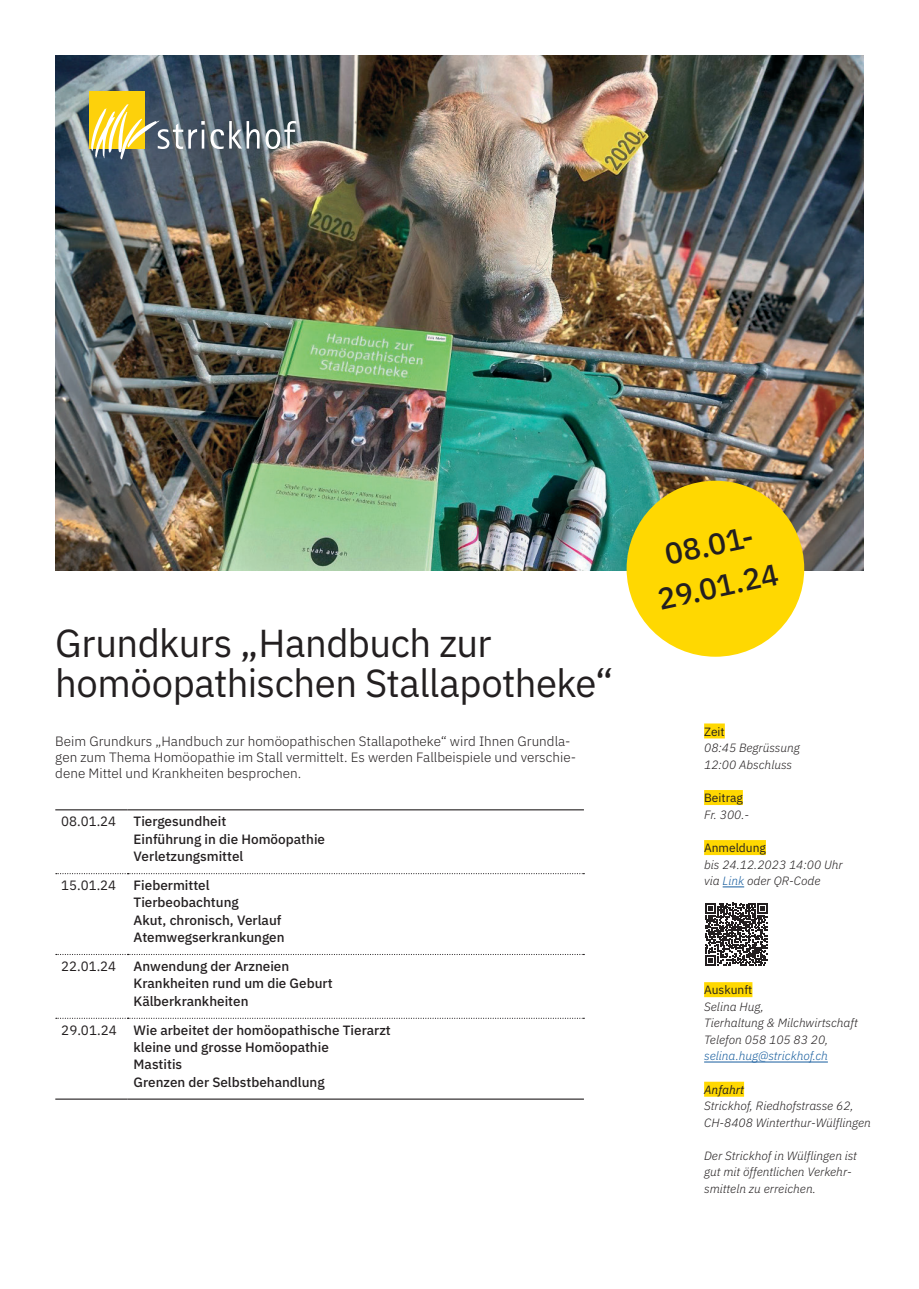
<style>
.page{position:relative;width:919px;height:1289px;background:#fff}
.page>*{position:absolute;margin:0;border:0;box-sizing:border-box;transform-origin:0 0}
.t1{font:39px/40.5px "IBM Plex Sans";letter-spacing:-.01em;color:#231f20}
.t2{font:30px/42px "IBM Plex Sans Medm";color:#231f20;text-align:center}
.t3{font:13.5px/17.2px "IBM Plex Sans Medm";color:#231f20}
.t4{font:300 13.5px/16.2px "IBM Plex Sans";color:#231f20}
.t5{font:13.5px "IBM Plex Sans";color:#231f20}
.t6{font:italic 300 12px/16.5px "IBM Plex Sans";color:#231f20}
.t7{font:12px "IBM Plex Sans";color:#231f20}
.t8{font:italic 300 12px "IBM Plex Sans";color:#175d9e}
.t9{font:italic 12px "IBM Plex Sans";color:#231f20}
.s1{font-family:"IBM Plex Sans"}
.s2{color:#175d9e}
</style>
<div class="page">
<img style="left:55px;top:55px;width:808px;height:515px">
<div style="left:626px;top:480px;width:178px;height:176px;background:#ffd801;border-radius:50%"></div>
<div style="left:89px;top:91px;width:55px;height:58px;background:#fdd10b"></div>
<svg style="left:265px;top:121px;width:31px;height:28px"></svg>
<svg style="left:91px;top:104px;width:168px;height:55px"></svg>
<svg style="left:56px;top:873px;width:528px;height:1px"></svg>
<svg style="left:56px;top:953px;width:528px;height:2px"></svg>
<svg style="left:56px;top:1017px;width:528px;height:1px"></svg>
<hr style="left:55px;top:809px;width:73px;height:1px;background:#231f20">
<hr style="left:128px;top:809px;width:456px;height:1px;background:#231f20">
<hr style="left:55px;top:1098px;width:73px;height:1px;background:#231f20">
<hr style="left:128px;top:1098px;width:456px;height:1px;background:#231f20">
<div style="left:704px;top:723px;width:20px;height:15px;background:#ffd801"></div>
<div style="left:704px;top:790px;width:38px;height:15px;background:#ffd801"></div>
<div style="left:704px;top:840px;width:61px;height:15px;background:#ffd801"></div>
<svg style="left:722px;top:886px;width:22px;height:1px"></svg>
<div style="left:704px;top:982px;width:48px;height:15px;background:#ffd801"></div>
<hr style="left:704px;top:1061px;width:123px;height:1px;background:#175d9e">
<div style="left:704px;top:1081px;width:40px;height:15px;background:#ffd801"></div>
<svg style="left:705px;top:902px;width:62px;height:63px"></svg>
<h1 class="t1" style="left:55px;top:619px;width:559px">Grundkurs „Handbuch zur homöopathischen Stallapotheke“</h1>
<p class="t4" style="left:55px;top:731px;width:522px">Beim Grundkurs „Handbuch zur homöopathischen Stallapotheke“ wird Ihnen Grundla&shy;gen zum Thema Homöopathie im Stall vermittelt. Es werden Fallbeispiele und verschie&shy;dene Mittel und Krankheiten besprochen.</p>
<p class="t5" style="left:61px;top:811px;width:56px">08.01.24</p>
<p class="t3" style="left:134px;top:811px;width:193px">Tiergesundheit<br>Einführung in die Homöopathie<br>Verletzungsmittel</p>
<p class="t5" style="left:61px;top:875px;width:56px">15.01.24</p>
<p class="t3" style="left:134px;top:875px;width:152px">Fiebermittel<br>Tierbeobachtung<br>Akut, chronisch, Verlauf<br>Atemwegserkrankungen</p>
<p class="t5" style="left:61px;top:955px;width:56px">22.01.24</p>
<p class="t3" style="left:134px;top:956px;width:200px">Anwendung der Arzneien<br>Krankheiten rund um die Geburt<br>Kälberkrankheiten</p>
<p class="t3" style="left:134px;top:1020px;width:259px;text-indent:-72px"><span class="s1">29.01.24</span> Wie arbeitet der homöopathische Tierarzt kleine und grosse Homöopathie<br>Mastitis<br>Grenzen der Selbstbehandlung</p>
<h2 class="t2" style="left:644px;top:535px;width:124px;rotate:-12deg">08.01-<br>29.01.24</h2>
<p class="t7" style="left:704px;top:722px;width:22px">Zeit</p>
<p class="t6" style="left:704px;top:738px;width:97px">08:45 Begrüssung<br>12:00 Abschluss</p>
<p class="t7" style="left:704px;top:788px;width:40px">Beitrag</p>
<p class="t6" style="left:704px;top:805px;width:47px">Fr. 300.-</p>
<p class="t7" style="left:704px;top:838px;width:63px">Anmeldung</p>
<p class="t6" style="left:704px;top:855px;width:140px">bis 24.12.2023 14:00 Uhr via <span class="s2">Link</span> oder QR-Code</p>
<p class="t7" style="left:704px;top:980px;width:50px">Auskunft</p>
<p class="t6" style="left:704px;top:997px;width:155px">Selina Hug,<br>Tierhaltung &amp; Milchwirtschaft<br>Telefon 058 105 83 20,</p>
<p class="t8" style="left:704px;top:1046px;width:125px">selina.hug@strickhof.ch</p>
<p class="t9" style="left:704px;top:1080px;width:41px">Anfahrt</p>
<p class="t6" style="left:704px;top:1096px;width:168px">Strickhof, Riedhofstrasse 62,<br>CH-8408 Winterthur-Wülflingen</p>
<p class="t6" style="left:704px;top:1146px;width:154px">Der Strickhof in Wülflingen ist gut mit öffentlichen Verkehr&shy;smitteln zu erreichen.</p>
</div>
